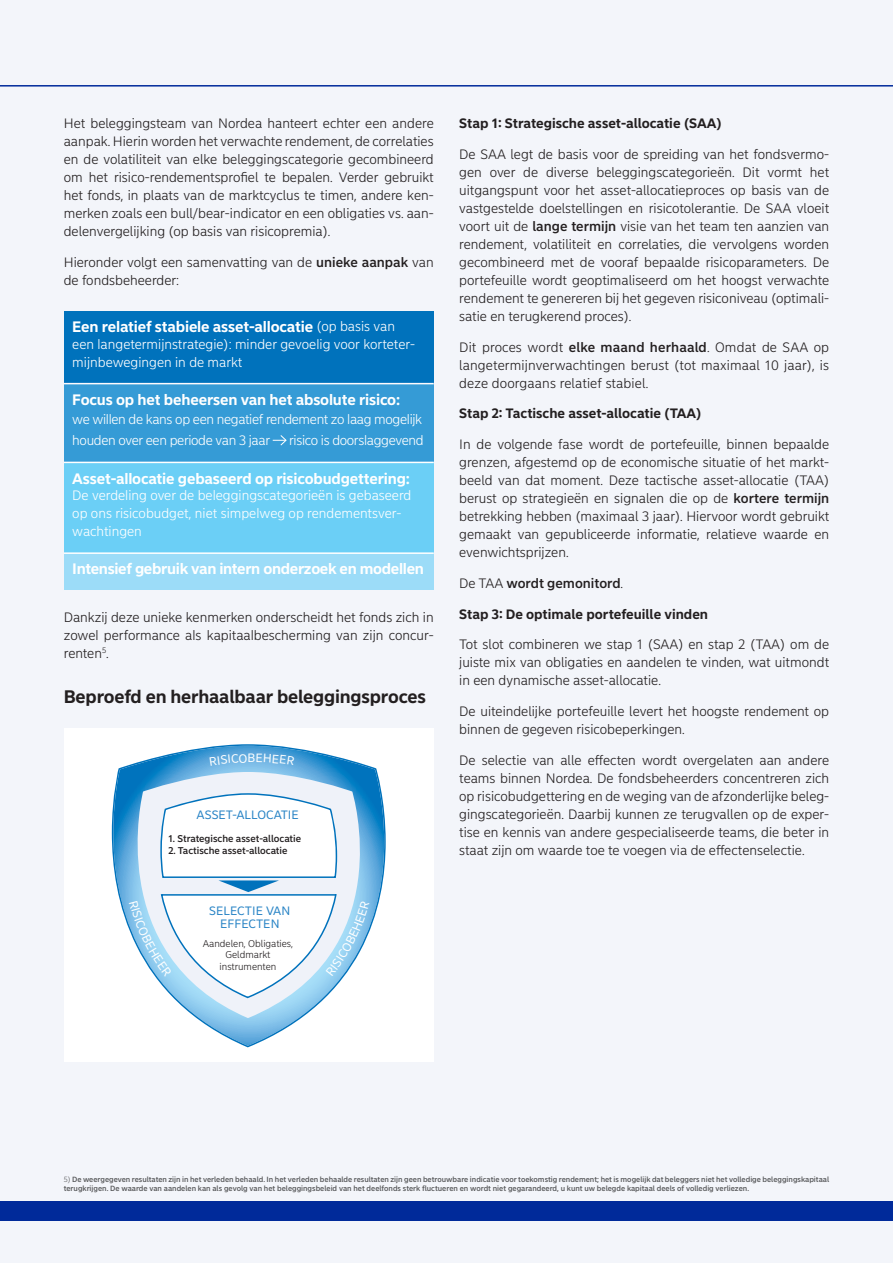
<style>
.page{position:relative;width:893px;height:1263px;background:#f3f5fa}
.page>*{position:absolute;margin:0;border:0;box-sizing:border-box;transform-origin:0 0}
._1st_level_Headline{font:700 18px "Nordea Sans Small";letter-spacing:-.01em;color:#231f20}
.Bullet_Points{font:700 15px "Nordea Sans Small";letter-spacing:-.01em;color:#fff}
.body_text_Sans_Small{font:300 13.5px/18px "Nordea Sans Small";color:#231f20;text-align:justify}
.Bullet_Points-2{font:300 13.5px/18px "Nordea Sans Small";color:#fff}
.body_text_Sans_Small-2{font:700 13.5px "Nordea Sans Small";color:#231f20}
.Bullet_Points-3{font:300 13.5px/21px "Nordea Sans Small";letter-spacing:-.025em;color:#fff}
.body_text_Sans_Small-3{font:500 13.5px "Nordea Sans Small";color:#231f20}
.disclaimer_Sans_Smal{font:12px "Nordea Sans Small";color:#2783c5}
.t1{font:12px "Nordea Sans Small";color:#fff}
.t2{font:500 9.75px "Nordea Sans Small";color:#231f20}
.t3{font:300 9.75px/11.7px "Nordea Sans Small";color:#231f20;text-align:center}
.footnotes_Sans_Small{font:500 7.5px/9px "Nordea Sans Small";color:#57585a}
.s1{font-weight:500}
.s2{font-weight:300;font-size:13.5px}
.s3{font-weight:300}
</style>
<div class="page">
<div style="left:64px;top:311px;width:370px;height:73px;background:#0072bc"></div>
<div style="left:64px;top:384px;width:370px;height:78px;background:#359bd6"></div>
<div style="left:64px;top:462px;width:370px;height:91px;background:#6bcff6"></div>
<div style="left:64px;top:553px;width:370px;height:37px;background:#9cdcf8"></div>
<hr style="left:64px;top:462px;width:370px;height:1px;background:#fff">
<hr style="left:64px;top:552px;width:370px;height:2px;background:#fff">
<hr style="left:64px;top:383px;width:370px;height:1px;background:#fdfafd">
<svg style="left:273px;top:435px;width:14px;height:11px"></svg>
<div style="left:64px;top:728px;width:370px;height:334px;background:#fff"></div>
<svg style="left:117px;top:744px;width:261px;height:303px"></svg>
<svg style="left:111px;top:772px;width:275px;height:246px"></svg>
<hr style="left:0;top:85px;width:893px;height:2px;background:#002a9a">
<div style="left:0;top:1201px;width:893px;height:19px;background:#002a9a"></div>
<svg style="left:210px;top:754px;width:37px;height:12px"></svg>
<svg style="left:256px;top:754px;width:39px;height:11px"></svg>
<svg style="left:129px;top:793px;width:240px;height:205px"></svg>
<p class="body_text_Sans_Small" style="left:64px;top:115px;width:371px">Het beleggingsteam van Nordea hanteert echter een andere aanpak. Hierin worden het verwachte rendement, de correlaties en de volatiliteit van elke beleggingscategorie gecombineerd om het risico-rendementsprofiel te bepalen. Verder gebruikt het fonds, in plaats van de marktcyclus te timen, andere ken&shy;merken zoals een bull/bear-indicator en een obligaties vs. aan&shy;delenvergelijking (op basis van risicopremia).</p>
<p class="body_text_Sans_Small" style="left:64px;top:253px;width:371px">Hieronder volgt een samenvatting van de <span class="s1">unieke aanpak</span> van de fondsbeheerder:</p>
<p class="Bullet_Points" style="left:72px;top:318px;width:324px">Een relatief stabiele asset-allocatie <span class="s2">(op basis van</span></p>
<p class="Bullet_Points-2" style="left:72px;top:335px;width:344px">een langetermijnstrategie): minder gevoelig voor korteter&shy;mijnbewegingen in de markt</p>
<p class="Bullet_Points" style="left:72px;top:390px;width:329px">Focus op het beheersen van het absolute risico:</p>
<p class="Bullet_Points-3" style="left:72px;top:409px;width:351px">we willen de kans op een negatief rendement zo laag mogelijk houden over een periode van 3 jaar</p>
<p class="Bullet_Points-3" style="left:289px;top:430px;width:136px">risico is doorslaggevend</p>
<p class="Bullet_Points" style="left:72px;top:469px;width:339px">Asset-allocatie gebaseerd op risicobudgettering:</p>
<p class="Bullet_Points-2" style="left:72px;top:487px;width:341px">De verdeling over de beleggingscategorieën is gebaseerd op ons risicobudget, niet simpelweg op rendementsver&shy;wachtingen</p>
<p class="Bullet_Points" style="left:72px;top:560px;width:353px">Intensief gebruik van intern onderzoek en modellen</p>
<p class="body_text_Sans_Small" style="left:64px;top:608px;width:371px">Dankzij deze unieke kenmerken onderscheidt het fonds zich in zowel performance als kapitaalbescherming van zijn concur&shy;renten<sup>5</sup>.</p>
<p class="_1st_level_Headline" style="left:64px;top:685px;width:364px">Beproefd en herhaalbaar beleggingsproces</p>
<p class="t1" style="left:247px;top:751px;width:9px">B</p>
<p class="disclaimer_Sans_Smal" style="left:197px;top:807px;width:104px">ASSET-ALLOCATIE</p>
<p class="t2" style="left:168px;top:833px;width:134px">1. Strategische asset-allocatie</p>
<p class="t2" style="left:168px;top:845px;width:121px">2. Tactische asset-allocatie</p>
<p class="disclaimer_Sans_Smal" style="left:209px;top:903px;width:82px">SELECTIE VAN</p>
<p class="disclaimer_Sans_Smal" style="left:220px;top:917px;width:61px">EFFECTEN</p>
<p class="t3" style="left:203px;top:937px;width:92px">Aandelen, Obligaties,</p>
<p class="t3" style="left:220px;top:949px;width:58px">Geldmarkt instrumenten</p>
<p class="body_text_Sans_Small-2" style="left:459px;top:115px;width:264px">Stap 1: Strategische asset-allocatie (SAA)</p>
<p class="body_text_Sans_Small" style="left:459px;top:145px;width:371px">De SAA legt de basis voor de spreiding van het fondsvermo&shy;gen over de diverse beleggingscategorieën. Dit vormt het uitgangspunt voor het asset-allocatieproces op basis van de vastgestelde doelstellingen en risicotolerantie. De SAA vloeit voort uit de <span class="s1">lange termijn</span> visie van het team ten aanzien van rendement, volatiliteit en correlaties, die vervolgens worden gecombineerd met de vooraf bepaalde risicoparameters. De portefeuille wordt geoptimaliseerd om het hoogst verwachte rendement te genereren bij het gegeven risiconiveau (optimali&shy;satie en terugkerend proces).</p>
<p class="body_text_Sans_Small" style="left:459px;top:338px;width:371px">Dit proces wordt <span class="s1">elke maand herhaald</span>. Omdat de SAA op langetermijnverwachtingen berust (tot maximaal 10 jaar), is deze doorgaans relatief stabiel.</p>
<p class="body_text_Sans_Small-2" style="left:459px;top:405px;width:244px">Stap 2: Tactische asset-allocatie (TAA)</p>
<p class="body_text_Sans_Small" style="left:459px;top:436px;width:371px">In de volgende fase wordt de portefeuille, binnen bepaalde grenzen, afgestemd op de economische situatie of het markt&shy;beeld van dat moment. Deze tactische asset-allocatie (TAA) berust op strategieën en signalen die op de <span class="s1">kortere termijn </span>betrekking hebben (maximaal 3 jaar). Hiervoor wordt gebruikt gemaakt van gepubliceerde informatie, relatieve waarde en evenwichtsprijzen.</p>
<p class="body_text_Sans_Small-3" style="left:459px;top:575px;width:165px"><span class="s3">De TAA</span> wordt gemonitord<span class="s3">.</span></p>
<p class="body_text_Sans_Small-2" style="left:459px;top:606px;width:250px">Stap 3: De optimale portefeuille vinden</p>
<p class="body_text_Sans_Small" style="left:459px;top:636px;width:371px">Tot slot combineren we stap 1 (SAA) en stap 2 (TAA) om de juiste mix van obligaties en aandelen te vinden, wat uitmondt in een dynamische asset-allocatie.</p>
<p class="body_text_Sans_Small" style="left:459px;top:703px;width:371px">De uiteindelijke portefeuille levert het hoogste rendement op binnen de gegeven risicobeperkingen.</p>
<p class="body_text_Sans_Small" style="left:459px;top:751px;width:371px">De selectie van alle effecten wordt overgelaten aan andere teams binnen Nordea. De fondsbeheerders concentreren zich op risicobudgettering en de weging van de afzonderlijke beleg&shy;gingscategorieën. Daarbij kunnen ze terugvallen op de exper&shy;tise en kennis van andere gespecialiseerde teams, die beter in staat zijn om waarde toe te voegen via de effectenselectie.</p>
<p class="footnotes_Sans_Small" style="left:64px;top:1174px;width:767px"><span class="s3">5)</span> De weergegeven resultaten zijn in het verleden behaald. In het verleden behaalde resultaten zijn geen betrouwbare indicatie voor toekomstig rendement; het is mogelijk dat beleggers niet het volledige beleggingskapitaal terugkrijgen. De waarde van aandelen kan als gevolg van het beleggingsbeleid van het deelfonds sterk fluctueren en wordt niet gegarandeerd, u kunt uw belegde kapitaal deels of volledig verliezen.</p>
</div>
